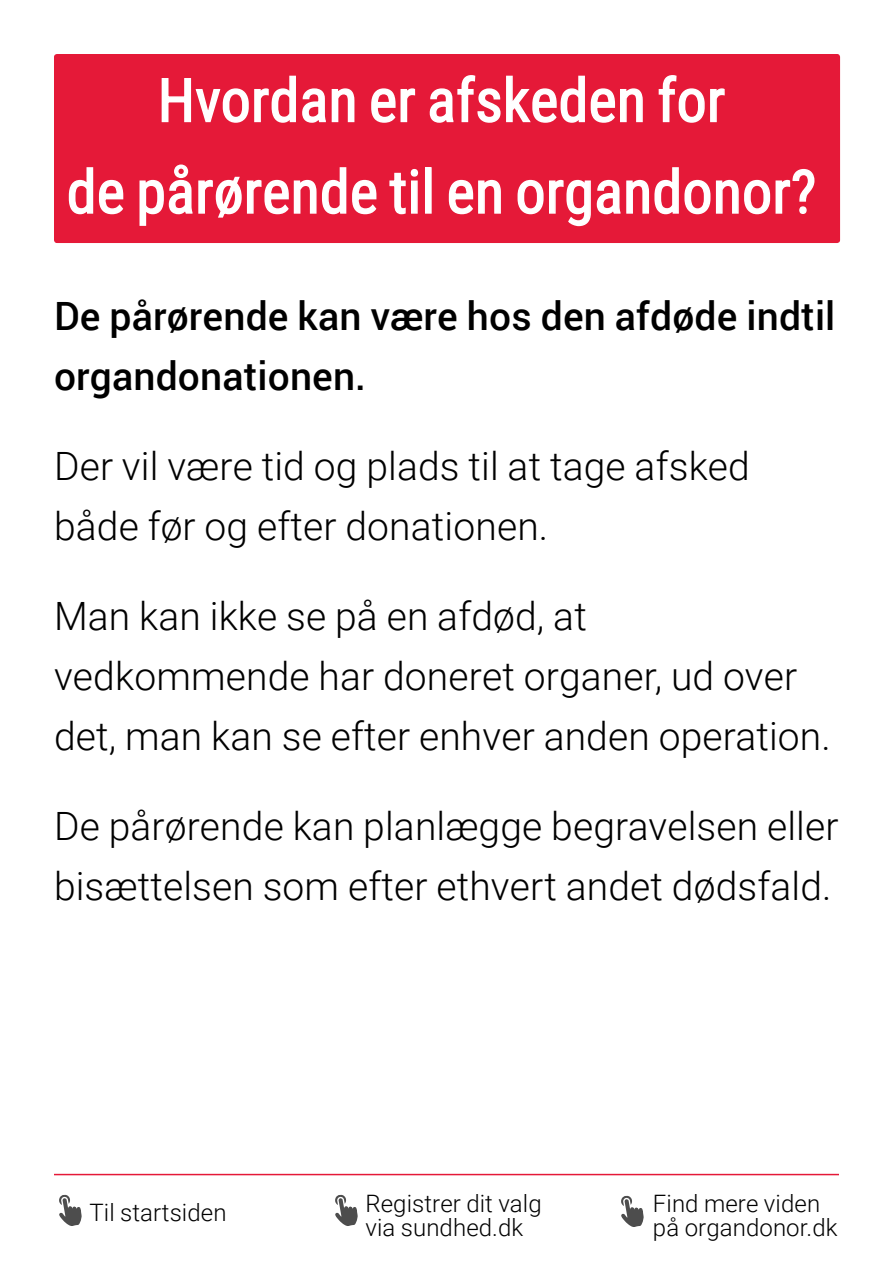
<style>
.page{position:relative;width:893px;height:1263px;background:#fff}
.page>*{position:absolute;margin:0;border:0;box-sizing:border-box;transform-origin:0 0}
.t1{font:60px/91.5px "Roboto Condensed";letter-spacing:.005em;color:#fff;text-align:center}
.t2{font:300 39px/60px "Roboto";letter-spacing:.005em;color:#000}
.t3{font:500 39px/60px "Roboto";letter-spacing:.005em;color:#000}
.t4{font:300 24px/24px "Roboto";letter-spacing:.005em;color:#000}
</style>
<div class="page">
<svg style="left:59px;top:1194px;width:23px;height:32px"></svg>
<svg style="left:621px;top:1195px;width:23px;height:32px"></svg>
<svg style="left:335px;top:1194px;width:23px;height:32px"></svg>
<hr style="left:54px;top:1174px;width:785px;height:1px;background:#e51938">
<div style="left:54px;top:54px;width:786px;height:189px;background:#e51938;border-radius:3px"></div>
<svg style="left:161px;top:75px;width:194px;height:48px"></svg>
<svg style="left:371px;top:88px;width:45px;height:35px"></svg>
<svg style="left:429px;top:75px;width:214px;height:48px"></svg>
<svg style="left:658px;top:75px;width:67px;height:48px"></svg>
<svg style="left:68px;top:167px;width:56px;height:48px"></svg>
<svg style="left:139px;top:164px;width:238px;height:62px"></svg>
<svg style="left:389px;top:169px;width:30px;height:46px"></svg>
<div style="left:425px;top:167px;width:7px;height:47px;border:2px solid #fff"></div>
<svg style="left:448px;top:179px;width:53px;height:36px"></svg>
<svg style="left:517px;top:167px;width:298px;height:60px"></svg>
<h1 class="t1" style="left:67px;top:52px;width:751px">Hvordan er afskeden for<br>de pårørende til en organdonor?</h1>
<p class="t3" style="left:54px;top:285px;width:783px">De pårørende kan være hos den afdøde indtil organdonationen.</p>
<p class="t2" style="left:54px;top:435px;width:697px">Der vil være tid og plads til at tage afsked både før og efter donationen.</p>
<p class="t2" style="left:54px;top:585px;width:778px">Man kan ikke se på en afdød, at vedkommende har doneret organer, ud over det, man kan se efter enhver anden operation.</p>
<p class="t2" style="left:54px;top:795px;width:786px">De pårørende kan planlægge begravelsen eller bisættelsen som efter ethvert andet dødsfald.</p>
<p class="t4" style="left:89px;top:1200px;width:139px">Til startsiden</p>
<p class="t4" style="left:365px;top:1190px;width:178px">Registrer dit valg via sundhed.dk</p>
<p class="t4" style="left:653px;top:1190px;width:186px">Find mere viden på organdonor.dk</p>
</div>
